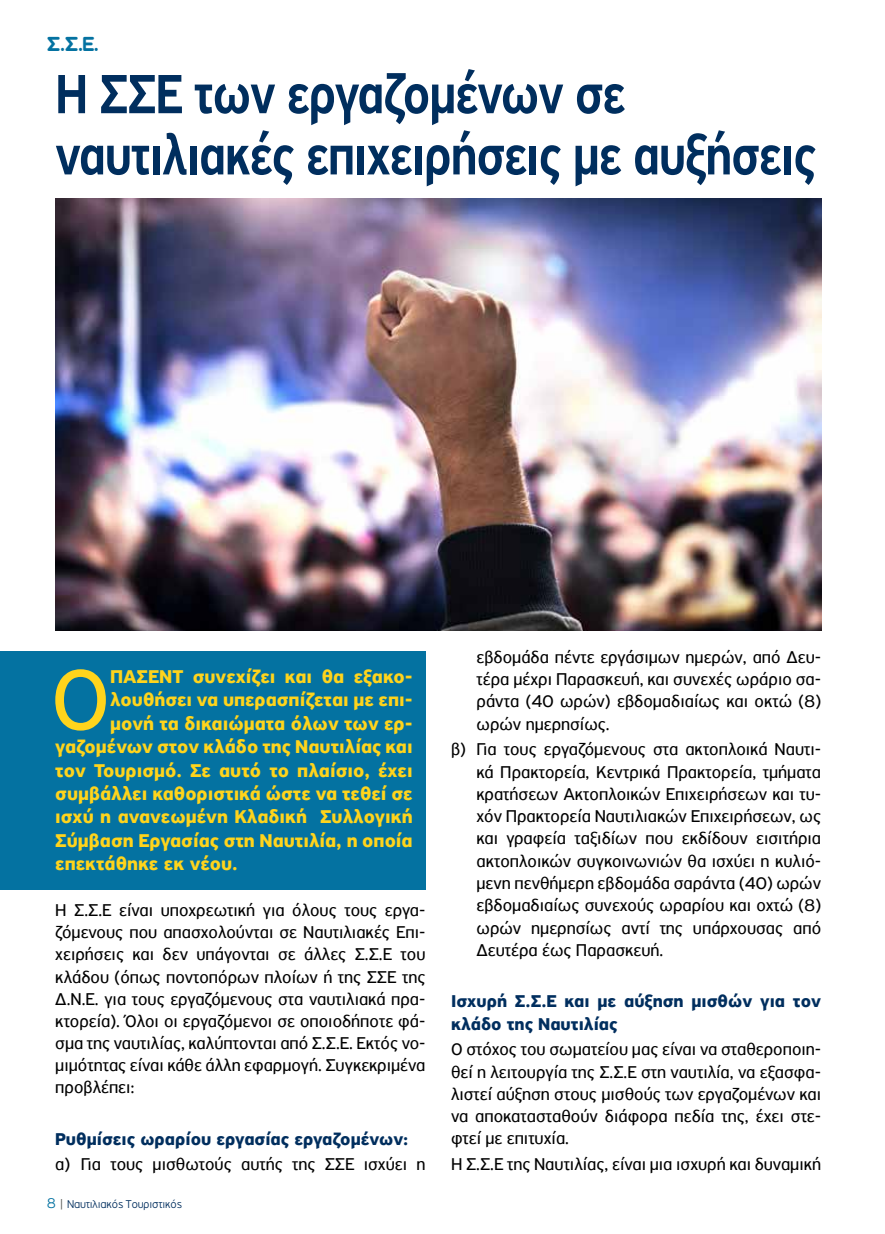
<style>
.page{position:relative;width:885px;height:1234px;background:#fff}
.page>*{position:absolute;margin:0;border:0;box-sizing:border-box;transform-origin:0 0}
.t1{font:91.35px "PF Highway Sans Pro";color:#ffd41c}
.t2{font:500 58.65px/61.2px "PF Highway Sans Pro";letter-spacing:-.02em;color:#002e5e;scale:.85 1}
.t3{font:22.05px "Aka Acid GR Soft Ice Cream";color:#0472a1;scale:.95 1}
.t4{font:700 19.5px "PF Highway Sans Pro";color:#ffd41c}
.t5{font:18px/22.2px "PF Highway Sans Pro";color:#000;text-align:justify}
.t6{font:700 18px/22.2px "PF Highway Sans Pro";color:#002e5e}
.t7{font:300 12px "PF Highway Gothic";letter-spacing:-.01em;color:#002e5e}
.s1{font-size:15px;color:#0472a1}
.s2{color:#525451}
</style>
<div class="page">
<img style="left:55px;top:199px;width:766px;height:431px">
<div style="left:0;top:651px;width:425px;height:238px;background:#0472a1"></div>
<p class="t3" style="left:47px;top:32px;width:56px">Σ.Σ.Ε.</p>
<h2 class="t2" style="left:55px;top:64px;width:896px">Η ΣΣΕ των εργαζομένων σε ναυτιλιακές επιχειρήσεις με αυξήσεις</h2>
<h1 class="t1" style="left:51px;top:646px;width:60px">Ο</h1>
<p class="t4" style="left:110px;top:665px;width:304px">ΠΑΣΕΝΤ συνεχίζει και θα εξακο-</p>
<p class="t4" style="left:110px;top:688px;width:304px">λουθήσει να υπερασπίζεται με επι-</p>
<p class="t4" style="left:110px;top:711px;width:304px">μονή τα δικαιώματα όλων των ερ-</p>
<p class="t4" style="left:55px;top:735px;width:359px">γαζομένων στον κλάδο της Ναυτιλίας και</p>
<p class="t4" style="left:55px;top:758px;width:359px">τον Τουρισμό. Σε αυτό το πλαίσιο, έχει</p>
<p class="t4" style="left:55px;top:782px;width:359px">συμβάλλει καθοριστικά ώστε να τεθεί σε</p>
<p class="t4" style="left:55px;top:805px;width:359px">ισχύ η ανανεωμένη Κλαδική Συλλογική</p>
<p class="t4" style="left:55px;top:828px;width:359px">Σύμβαση Εργασίας στη Ναυτιλία, η οποία</p>
<p class="t4" style="left:55px;top:852px;width:184px">επεκτάθηκε εκ νέου.</p>
<p class="t5" style="left:55px;top:898px;width:371px">Η Σ.Σ.Ε είναι υποχρεωτική για όλους τους εργα&shy;ζόμενους που απασχολούνται σε Ναυτιλιακές Επι&shy;χειρήσεις και δεν υπάγονται σε άλλες Σ.Σ.Ε του κλάδου (όπως ποντοπόρων πλοίων ή της ΣΣΕ της Δ.Ν.Ε. για τους εργαζόμενους στα ναυτιλιακά πρα&shy;κτορεία). Όλοι οι εργαζόμενοι σε οποιοδήποτε φά&shy;σμα της ναυτιλίας, καλύπτονται από Σ.Σ.Ε. Εκτός νο&shy;μιμότητας είναι κάθε άλλη εφαρμογή. Συγκεκριμένα προβλέπει:</p>
<p class="t6" style="left:55px;top:1127px;width:354px">Ρυθμίσεις ωραρίου εργασίας εργαζομένων:</p>
<p class="t5" style="left:55px;top:1152px;width:371px">α) Για τους μισθωτούς αυτής της ΣΣΕ ισχύει η</p>
<p class="t7" style="left:47px;top:1197px;width:137px"><span class="s1">8</span> <span class="s2">|</span> Ναυτιλιακός Τουριστικός</p>
<p class="t5" style="left:476px;top:645px;width:346px">εβδομάδα πέντε εργάσιμων ημερών, από Δευ&shy;τέρα μέχρι Παρασκευή, και συνεχές ωράριο σα&shy;ράντα (40 ωρών) εβδομαδιαίως και οκτώ (8) ωρών ημερησίως.</p>
<p class="t5" style="left:476px;top:738px;width:346px;text-indent:-26px">β) Για τους εργαζόμενους στα ακτοπλοικά Ναυτι&shy;κά Πρακτορεία, Κεντρικά Πρακτορεία, τμήματα κρατήσεων Ακτοπλοικών Επιχειρήσεων και τυ&shy;χόν Πρακτορεία Ναυτιλιακών Επιχειρήσεων, ως και γραφεία ταξιδίων που εκδίδουν εισιτήρια ακτοπλοικών συγκοινωνιών θα ισχύει η κυλιό&shy;μενη πενθήμερη εβδομάδα σαράντα (40) ωρών εβδομαδιαίως συνεχούς ωραρίου και οχτώ (8) ωρών ημερησίως αντί της υπάρχουσας από Δευτέρα έως Παρασκευή.</p>
<p class="t6" style="left:451px;top:990px;width:371px">Ισχυρή Σ.Σ.Ε και με αύξηση μισθών για τον κλάδο της Ναυτιλίας</p>
<p class="t5" style="left:451px;top:1037px;width:371px">Ο στόχος του σωματείου μας είναι να σταθεροποιη&shy;θεί η λειτουργία της Σ.Σ.Ε στη ναυτιλία, να εξασφα&shy;λιστεί αύξηση στους μισθούς των εργαζομένων και να αποκατασταθούν διάφορα πεδία της, έχει στε&shy;φτεί με επιτυχία.</p>
<p class="t5" style="left:451px;top:1152px;width:371px">Η Σ.Σ.Ε της Ναυτιλίας, είναι μια ισχυρή και δυναμική</p>
</div>
